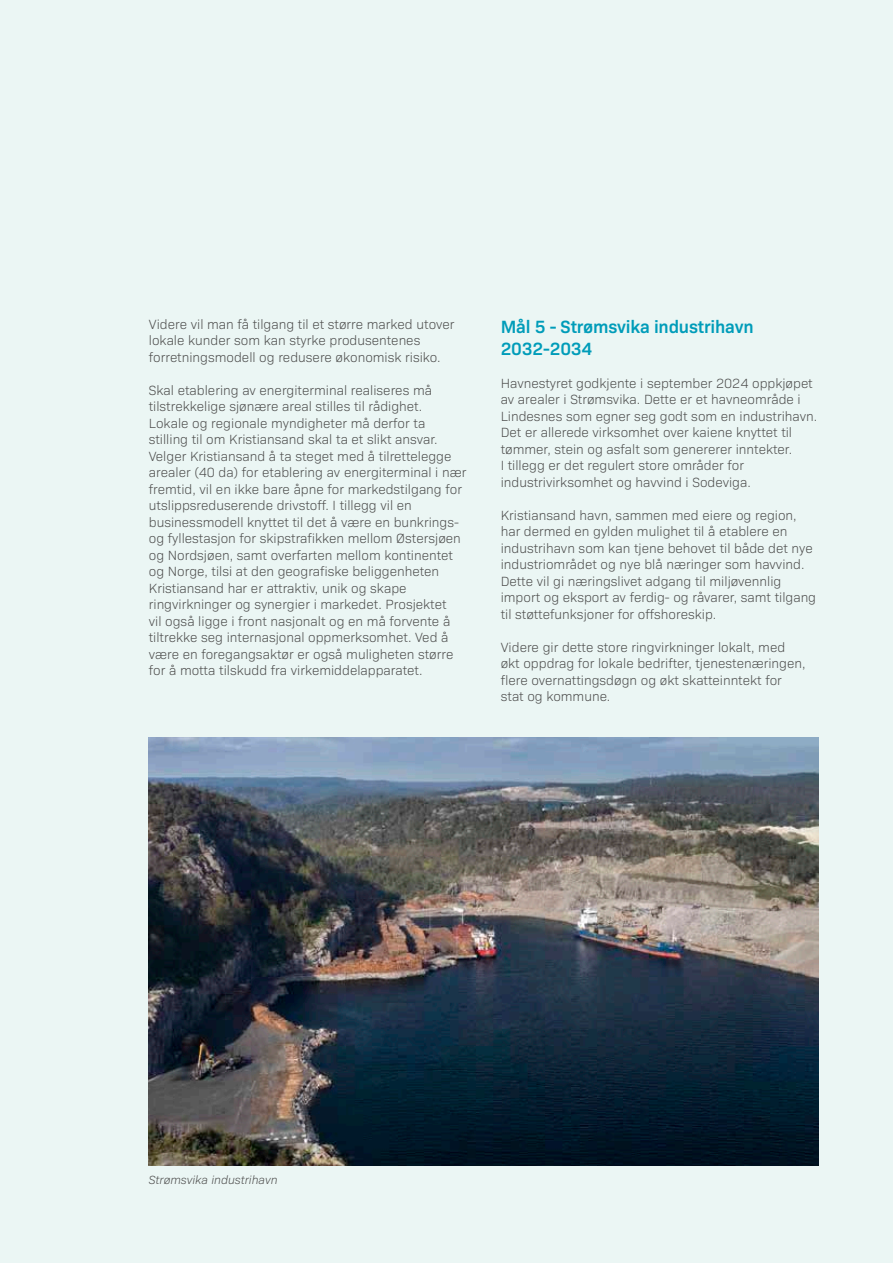
<style>
.page{position:relative;width:893px;height:1263px;background:#ebf6f4}
.page>*{position:absolute;margin:0;border:0;box-sizing:border-box;transform-origin:0 0}
.t1{font:600 18px/21.6px "Bio Sans";letter-spacing:-.01em;color:#009cb9}
.t2{font:300 13.5px/16.5px "Bio Sans";color:#4b4b4a}
.t3{font:italic 300 12px "Bio Sans";color:#4b4b4a}
</style>
<div class="page">
<img style="left:149px;top:737px;width:670px;height:428px">
<p class="t2" style="left:149px;top:315px;width:307px">Videre vil man få tilgang til et større marked utover lokale kunder som kan styrke produsentenes forretningsmodell og redusere økonomisk risiko.</p>
<p class="t2" style="left:149px;top:381px;width:319px">Skal etablering av energiterminal realiseres må tilstrekkelige sjønære areal stilles til rådighet.<br>Lokale og regionale myndigheter må derfor ta stilling til om Kristiansand skal ta et slikt ansvar.<br>Velger Kristiansand å ta steget med å tilrettelegge arealer (40 da) for etablering av energiterminal i nær fremtid, vil en ikke bare åpne for markedstilgang for utslippsreduserende drivstoff. I tillegg vil en businessmodell knyttet til det å være en bunkrings&shy;og fyllestasjon for skipstrafikken mellom Østersjøen og Nordsjøen, samt overfarten mellom kontinentet og Norge, tilsi at den geografiske beliggenheten Kristiansand har er attraktiv, unik og skape ringvirkninger og synergier i markedet. Prosjektet<br>vil også ligge i front nasjonalt og en må forvente å tiltrekke seg internasjonal oppmerksomhet. Ved å være en foregangsaktør er også muligheten større for å motta tilskudd fra virkemiddelapparatet.</p>
<h1 class="t1" style="left:501px;top:315px;width:254px">Mål 5 - Strømsvika industrihavn<br>2032-2034</h1>
<p class="t2" style="left:501px;top:374px;width:318px">Havnestyret godkjente i september 2024 oppkjøpet av arealer i Strømsvika. Dette er et havneområde i Lindesnes som egner seg godt som en industrihavn.<br>Det er allerede virksomhet over kaiene knyttet til tømmer, stein og asfalt som genererer inntekter.<br>I tillegg er det regulert store områder for industrivirksomhet og havvind i Sodeviga.</p>
<p class="t2" style="left:501px;top:506px;width:317px">Kristiansand havn, sammen med eiere og region, har dermed en gylden mulighet til å etablere en industrihavn som kan tjene behovet til både det nye industriområdet og nye blå næringer som havvind.<br>Dette vil gi næringslivet adgang til miljøvennlig import og eksport av ferdig- og råvarer, samt tilgang til støttefunksjoner for offshoreskip.</p>
<p class="t2" style="left:501px;top:638px;width:306px">Videre gir dette store ringvirkninger lokalt, med økt oppdrag for lokale bedrifter, tjenestenæringen, flere overnattingsdøgn og økt skatteinntekt for stat og kommune.</p>
<p class="t3" style="left:149px;top:1171px;width:130px">Strømsvika industrihavn</p>
</div>
